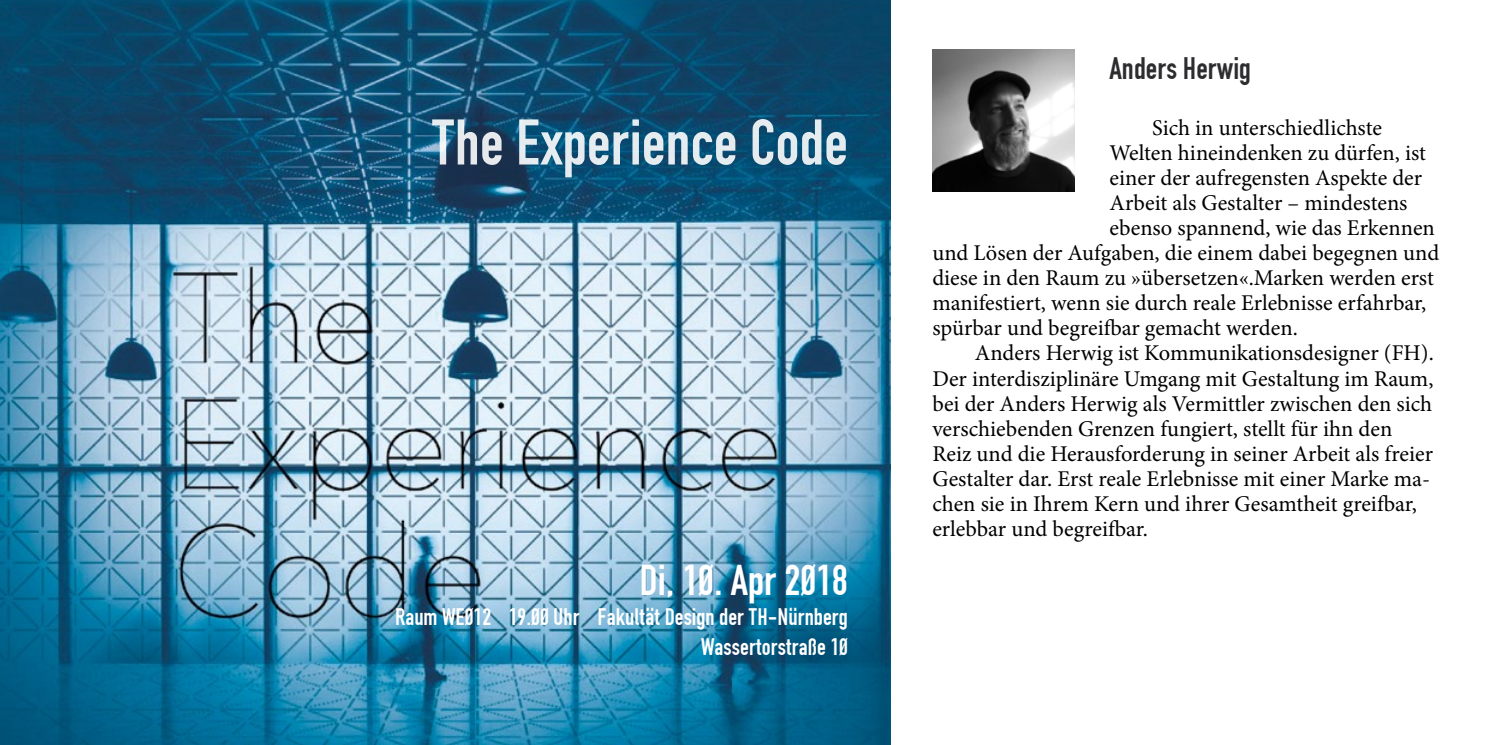
<style>
.page{position:relative;width:1489px;height:745px;background:#fff}
.page>*{position:absolute;margin:0;border:0;box-sizing:border-box;transform-origin:0 0}
.t1{font:67.5px "Fette Engschrift";color:#fff}
.t2{font:45px "Fette Engschrift";color:#fff}
.t3{font:32.5px "Fette Engschrift";color:#2d2d30}
.t4{font:25px/30px "Fette Engschrift";color:#fff;text-align:right}
.t5{font:22.5px "Minion Pro";color:#000}
</style>
<div class="page">
<img style="left:0;top:0;width:890px;height:744px">
<img style="left:932px;top:50px;width:142px;height:141px">
<h1 class="t1" style="left:431px;top:114px;width:418px">The Experience Code</h1>
<h2 class="t2" style="left:639px;top:560px;width:210px">Di, 10. Apr 2018</h2>
<p class="t4" style="left:395px;top:603px;width:454px">Raum WE012 19.00 Uhr Fakultät Design der TH-Nürnberg<br>Wassertorstraße 10</p>
<h3 class="t3" style="left:1109px;top:55px;width:143px">Anders Herwig</h3>
<p class="t5" style="left:1152px;top:113px;width:231px">Sich in unterschiedlichste</p>
<p class="t5" style="left:1109px;top:138px;width:318px">Welten hineindenken zu dürfen, ist</p>
<p class="t5" style="left:1109px;top:163px;width:314px">einer der aufregensten Aspekte der</p>
<p class="t5" style="left:1109px;top:188px;width:299px">Arbeit als Gestalter – mindestens</p>
<p class="t5" style="left:1109px;top:213px;width:327px">ebenso spannend, wie das Erkennen</p>
<p class="t5" style="left:932px;top:238px;width:508px">und Lösen der Aufgaben, die einem dabei begegnen und</p>
<p class="t5" style="left:932px;top:263px;width:503px">diese in den Raum zu »übersetzen«.Marken werden erst</p>
<p class="t5" style="left:932px;top:288px;width:495px">manifestiert, wenn sie durch reale Erlebnisse erfahrbar,</p>
<p class="t5" style="left:932px;top:313px;width:367px">spürbar und begreifbar gemacht werden.</p>
<p class="t5" style="left:974px;top:338px;width:460px">Anders Herwig ist Kommunikationsdesigner (FH).</p>
<p class="t5" style="left:932px;top:363px;width:502px">Der interdisziplinäre Umgang mit Gestaltung im Raum,</p>
<p class="t5" style="left:932px;top:388px;width:501px">bei der Anders Herwig als Vermittler zwischen den sich</p>
<p class="t5" style="left:932px;top:413px;width:461px">verschiebenden Grenzen fungiert, stellt für ihn den</p>
<p class="t5" style="left:932px;top:438px;width:502px">Reiz und die Herausforderung in seiner Arbeit als freier</p>
<p class="t5" style="left:932px;top:463px;width:499px">Gestalter dar. Erst reale Erlebnisse mit einer Marke ma-</p>
<p class="t5" style="left:932px;top:488px;width:486px">chen sie in Ihrem Kern und ihrer Gesamtheit greifbar,</p>
<p class="t5" style="left:932px;top:513px;width:217px">erlebbar und begreifbar.</p>
</div>
